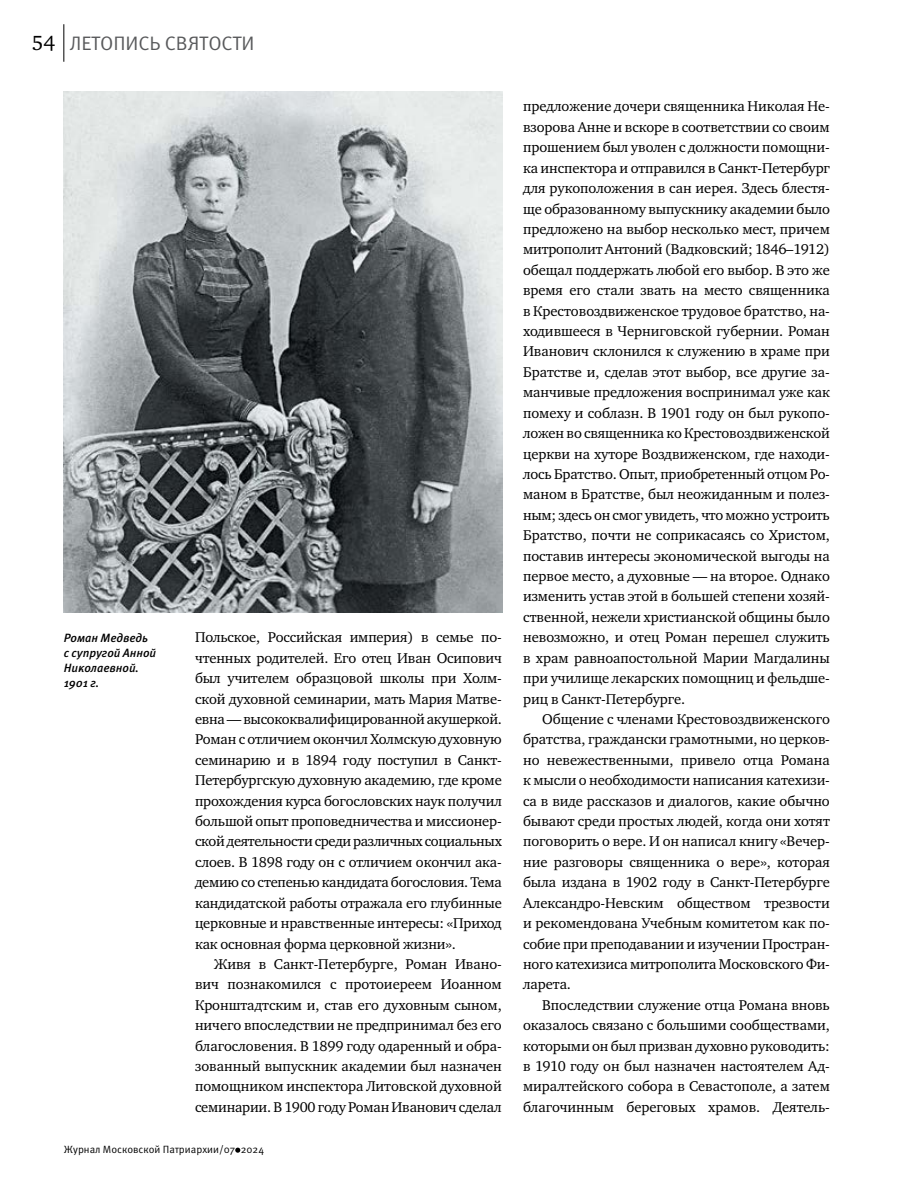
<style>
.page{position:relative;width:915px;height:1191px;background:#fff}
.page>*{position:absolute;margin:0;border:0;box-sizing:border-box;transform-origin:0 0}
.t1{font:19.5px "Meta Pro";letter-spacing:-.005em;color:#58595b}
.t2{font:14.55px/20.4px "Charter ITC";letter-spacing:-.01em;color:#000;text-align:justify}
.t3{font:italic 500 12px/15px "Meta Pro";letter-spacing:-.005em;color:#000}
.t4{font:10.5px "Meta Pro";color:#000}
.s1{font-family:"Charter ITC";font-size:21px;color:#000}
</style>
<div class="page">
<svg style="left:235px;top:1147px;width:5px;height:5px"></svg>
<hr style="left:63px;top:24px;width:1px;height:38px;background:#000">
<img style="left:64px;top:91px;width:438px;height:521px">
<h1 class="t1" style="left:32px;top:31px;width:224px"><span class="s1">54</span> ЛЕТОПИСЬ СВЯТОСТИ</h1>
<p class="t3" style="left:64px;top:631px;width:94px">Роман Медведь с супругой Анной<br>Николаевной.<br>1901 г.</p>
<p class="t2" style="left:195px;top:627px;width:308px">Польское, Российская империя) в семье по&shy;чтенных родителей. Его отец Иван Осипович был учителем образцовой школы при Холм&shy;ской духовной семинарии, мать Мария Матве&shy;евна — высококвалифицированной акушеркой.<br>Роман с отличием окончил Холмскую духовную семинарию и в 1894 году поступил в Санкт-Петербургскую духовную академию, где кроме прохождения курса богословских наук получил большой опыт проповедничества и миссионер&shy;ской деятельности среди различных социальных слоев. В 1898 году он с отличием окончил ака&shy;демию со степенью кандидата богословия. Тема кандидатской работы отражала его глубинные церковные и нравственные интересы: «Приход как основная форма церковной жизни».</p>
<p class="t2" style="left:195px;top:953px;width:308px;text-indent:19px">Живя в Санкт-Петербурге, Роман Ивано&shy;вич познакомился с протоиереем Иоанном Кронштадтским и, став его духовным сыном, ничего впоследствии не предпринимал без его благословения. В 1899 году одаренный и обра&shy;зованный выпускник академии был назначен помощником инспектора Литовской духовной семинарии. В 1900 году Роман Иванович сделал</p>
<p class="t4" style="left:64px;top:1142px;width:202px">Журнал Московской Патриархии/07 2024</p>
<p class="t2" style="left:523px;top:96px;width:308px">предложение дочери священника Николая Не&shy;взорова Анне и вскоре в соответствии со своим прошением был уволен с должности помощни&shy;ка инспектора и отправился в Санкт-Петербург для рукоположения в сан иерея. Здесь блестя&shy;ще образованному выпускнику академии было предложено на выбор несколько мест, причем митрополит Антоний (Вадковский; 1846–1912) обещал поддержать любой его выбор. В это же время его стали звать на место священника в Крестовоздвиженское трудовое братство, на&shy;ходившееся в Черниговской губернии. Роман Иванович склонился к служению в храме при Братстве и, сделав этот выбор, все другие за&shy;манчивые предложения воспринимал уже как помеху и соблазн. В 1901 году он был рукопо&shy;ложен во священника ко Крестовоздвиженской церкви на хуторе Воздвиженском, где находи&shy;лось Братство. Опыт, приобретенный отцом Ро&shy;маном в Братстве, был неожиданным и полез&shy;ным; здесь он смог увидеть, что можно устроить Братство, почти не соприкасаясь со Христом, поставив интересы экономической выгоды на первое место, а духовные — на второе. Однако изменить устав этой в большей степени хозяй&shy;ственной, нежели христианской общины было невозможно, и отец Роман перешел служить в храм равноапостольной Марии Магдалины при училище лекарских помощниц и фельдше&shy;риц в Санкт-Петербурге.</p>
<p class="t2" style="left:523px;top:709px;width:308px;text-indent:19px">Общение с членами Крестовоздвиженского братства, граждански грамотными, но церков&shy;но невежественными, привело отца Романа к мысли о необходимости написания катехизи&shy;са в виде рассказов и диалогов, какие обычно бывают среди простых людей, когда они хотят поговорить о вере. И он написал книгу «Вечер&shy;ние разговоры священника о вере», которая была издана в 1902 году в Санкт-Петербурге Александро-Невским обществом трезвости и рекомендована Учебным комитетом как по&shy;собие при преподавании и изучении Простран&shy;ного катехизиса митрополита Московского Фи&shy;ларета.</p>
<p class="t2" style="left:523px;top:994px;width:308px;text-indent:19px">Впоследствии служение отца Романа вновь оказалось связано с большими сообществами, которыми он был призван духовно руководить: в 1910 году он был назначен настоятелем Ад&shy;миралтейского собора в Севастополе, а затем благочинным береговых храмов. Деятель-</p>
</div>
